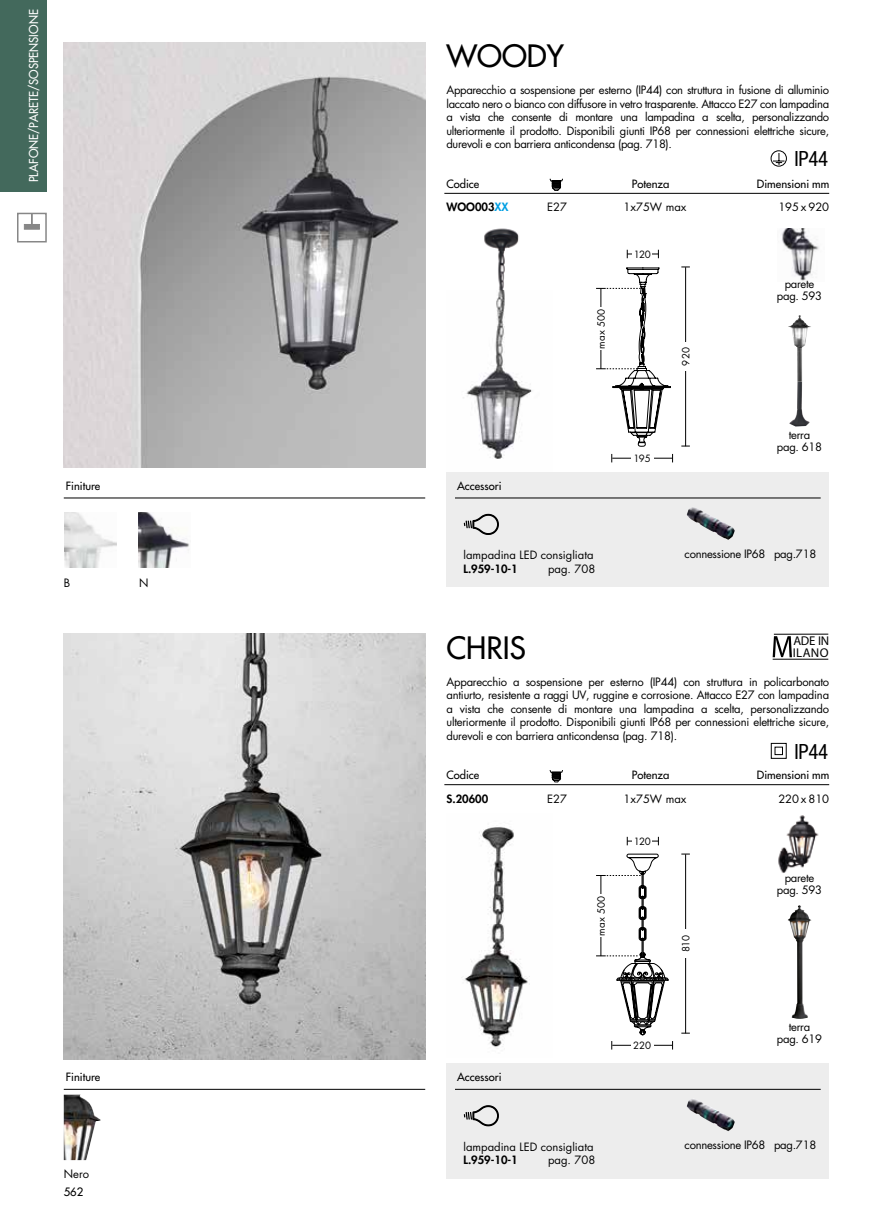
<style>
.page{position:relative;width:893px;height:1221px;background:#fff}
.page>*{position:absolute;margin:0;border:0;box-sizing:border-box;transform-origin:0 0}
.t1{font:500 30px "Futura Std";color:#000}
.t2{font:condensed 21px "Helvetica Neue LT Std";letter-spacing:-.015em;color:#000}
.t3{font:12.75px "Myriad Pro";letter-spacing:.02em;color:#000}
.t4{font:500 12px "Futura Std";color:#fff;scale:.95 1}
.t5{font:11.25px/13.5px "Futura Std";letter-spacing:-.025em;color:#000;text-align:center}
.t6{font:500 11.25px "Futura Std";color:#000}
.t7{font:11.1px "Futura Std";color:#000}
.t8{font:500 11.1px "Futura Std";color:#000}
.t9{font:800 11.1px "Futura Std";color:#000}
.t10{font:9.75px "Futura Std";letter-spacing:-.005em;color:#000}
.s1{color:#009fe3}
.s2{font-size:11.1px}
</style>
<div class="page">
<div style="left:0;top:0;width:47px;height:191px;background:#43695c"></div>
<img style="left:464px;top:827px;width:66px;height:220px">
<div style="left:24px;top:224px;width:16px;height:5px;background:#878787"></div>
<svg style="left:31px;top:216px;width:2px;height:10px"></svg>
<div style="left:17px;top:213px;width:30px;height:29px;border:2px solid #878787"></div>
<img style="left:463px;top:228px;width:69px;height:231px">
<hr style="left:612px;top:458px;width:60px;height:1px;background:#000">
<hr style="left:612px;top:1044px;width:60px;height:1px;background:#000">
<div style="left:631px;top:451px;width:23px;height:14px;background:#fff"></div>
<div style="left:631px;top:1037px;width:23px;height:15px;background:#fff"></div>
<hr style="left:685px;top:267px;width:1px;height:179px;background:#000">
<hr style="left:685px;top:854px;width:1px;height:179px;background:#000">
<svg style="left:596px;top:853px;width:72px;height:181px"></svg>
<div style="left:681px;top:342px;width:9px;height:29px;background:#fff"></div>
<div style="left:681px;top:929px;width:9px;height:29px;background:#fff"></div>
<div style="left:596px;top:894px;width:10px;height:42px;background:#fff"></div>
<svg style="left:596px;top:268px;width:75px;height:178px"></svg>
<hr style="left:627px;top:254px;width:31px;height:1px;background:#000">
<hr style="left:627px;top:840px;width:31px;height:1px;background:#000">
<div style="left:633px;top:247px;width:19px;height:14px;background:#fff"></div>
<div style="left:633px;top:833px;width:19px;height:15px;background:#fff"></div>
<hr style="left:444px;top:193px;width:385px;height:1px;background:#000">
<svg style="left:550px;top:179px;width:13px;height:12px"></svg>
<hr style="left:64px;top:1088px;width:361px;height:1px;background:#000">
<img style="left:64px;top:43px;width:361px;height:425px">
<img style="left:64px;top:634px;width:361px;height:425px">
<hr style="left:64px;top:497px;width:361px;height:1px;background:#000">
<svg style="left:771px;top:150px;width:16px;height:16px"></svg>
<hr style="left:444px;top:784px;width:385px;height:1px;background:#000">
<svg style="left:550px;top:770px;width:13px;height:12px"></svg>
<svg style="left:771px;top:743px;width:16px;height:15px"></svg>
<img style="left:781px;top:229px;width:38px;height:52px">
<img style="left:139px;top:512px;width:51px;height:55px">
<img style="left:64px;top:512px;width:52px;height:55px">
<img style="left:789px;top:381px;width:20px;height:45px">
<img style="left:788px;top:315px;width:23px;height:66px">
<hr style="left:774px;top:634px;width:54px;height:1px;background:#000">
<hr style="left:773px;top:659px;width:55px;height:1px;background:#000">
<svg style="left:773px;top:636px;width:19px;height:21px"></svg>
<img style="left:788px;top:905px;width:24px;height:113px">
<img style="left:64px;top:1094px;width:37px;height:65px">
<img style="left:778px;top:815px;width:41px;height:58px">
<div style="left:446px;top:1063px;width:383px;height:115px;background:#ededed"></div>
<hr style="left:455px;top:1088px;width:366px;height:1px;background:#000">
<img style="left:687px;top:1099px;width:48px;height:32px">
<svg style="left:464px;top:1105px;width:35px;height:21px"></svg>
<div style="left:446px;top:472px;width:383px;height:115px;background:#ededed"></div>
<hr style="left:455px;top:497px;width:366px;height:1px;background:#000">
<img style="left:687px;top:507px;width:48px;height:33px">
<svg style="left:464px;top:514px;width:35px;height:21px"></svg>
<p class="t4" style="left:26px;top:182px;width:183px;rotate:-90deg">PLAFONE/PARETE/SOSPENSIONE</p>
<p class="t8" style="left:66px;top:479px;width:36px">Finiture</p>
<p class="t5" style="left:64px;top:576px;width:8px">B</p>
<p class="t5" style="left:139px;top:576px;width:11px">N</p>
<p class="t8" style="left:66px;top:1070px;width:36px">Finiture</p>
<p class="t5" style="left:64px;top:1167px;width:27px">Nero</p>
<p class="t6" style="left:64px;top:1184px;width:21px">562</p>
<h1 class="t1" style="left:446px;top:37px;width:119px">WOODY</h1>
<p class="t5" style="left:446px;top:84px;width:384px;text-align:justify">Apparecchio a sospensione per esterno (IP44) con struttura in fusione di alluminio laccato nero o bianco con diffusore in vetro trasparente. Attacco E27 con lampadina a vista che consente di montare una lampadina a scelta, personalizzando ulteriormente il prodotto. Disponibili giunti IP68 per connessioni elettriche sicure, durevoli e con barriera anticondensa (pag. 718).</p>
<h2 class="t2" style="left:795px;top:147px;width:35px">IP44</h2>
<p class="t8" style="left:446px;top:177px;width:34px">Codice</p>
<p class="t8" style="left:632px;top:177px;width:39px">Potenza</p>
<p class="t8" style="left:757px;top:177px;width:74px">Dimensioni mm</p>
<p class="t9" style="left:446px;top:200px;width:64px">WOO003<span class="s1">XX</span></p>
<p class="t7" style="left:547px;top:200px;width:21px">E27</p>
<p class="t7" style="left:624px;top:200px;width:64px">1x75W max</p>
<p class="t7" style="left:778px;top:200px;width:52px">195 x 920</p>
<p class="t8" style="left:457px;top:479px;width:46px">Accessori</p>
<p class="t10" style="left:595px;top:348px;width:41px;rotate:-90deg">max 500</p>
<p class="t10" style="left:634px;top:248px;width:19px">120</p>
<p class="t10" style="left:680px;top:365px;width:20px;rotate:-90deg">920</p>
<p class="t10" style="left:634px;top:452px;width:19px">195</p>
<p class="t5" style="left:777px;top:278px;width:47px;line-height:12px">parete pag. 593</p>
<p class="t5" style="left:777px;top:429px;width:47px;line-height:12px">terra pag. 618</p>
<p class="t7" style="left:463px;top:548px;width:132px">lampadina LED consigliata</p>
<p class="t5" style="left:685px;top:547px;width:133px">connessione IP68 pag.<span class="s2">718</span></p>
<p class="t9" style="left:463px;top:562px;width:56px">L.959-10-1</p>
<p class="t7" style="left:548px;top:561px;width:49px">pag. 708</p>
<h1 class="t1" style="left:446px;top:628px;width:81px">CHRIS</h1>
<p class="t3" style="left:793px;top:632px;width:37px">ADE IN</p>
<p class="t3" style="left:793px;top:645px;width:37px">ILANO</p>
<p class="t5" style="left:446px;top:675px;width:384px;text-align:justify">Apparecchio a sospensione per esterno (IP44) con struttura in policarbonato antiurto, resistente a raggi UV, ruggine e corrosione. Attacco E27 con lampadina a vista che consente di montare una lampadina a scelta, personalizzando ulteriormente il prodotto. Disponibili giunti IP68 per connessioni elettriche sicure, durevoli e con barriera anticondensa (pag. 718).</p>
<h2 class="t2" style="left:795px;top:739px;width:35px">IP44</h2>
<p class="t8" style="left:446px;top:768px;width:34px">Codice</p>
<p class="t8" style="left:632px;top:768px;width:39px">Potenza</p>
<p class="t8" style="left:757px;top:768px;width:74px">Dimensioni mm</p>
<p class="t9" style="left:446px;top:791px;width:43px">S.20600</p>
<p class="t7" style="left:547px;top:791px;width:21px">E27</p>
<p class="t7" style="left:624px;top:791px;width:64px">1x75W max</p>
<p class="t7" style="left:778px;top:791px;width:52px">220 x 810</p>
<p class="t8" style="left:457px;top:1070px;width:46px">Accessori</p>
<p class="t10" style="left:595px;top:935px;width:41px;rotate:-90deg">max 500</p>
<p class="t10" style="left:634px;top:835px;width:19px">120</p>
<p class="t10" style="left:680px;top:951px;width:18px;rotate:-90deg">810</p>
<p class="t10" style="left:633px;top:1039px;width:19px">220</p>
<p class="t5" style="left:777px;top:871px;width:47px;line-height:12px">parete pag. 593</p>
<p class="t5" style="left:777px;top:1020px;width:47px;line-height:12px">terra pag. 619</p>
<p class="t7" style="left:463px;top:1139px;width:132px">lampadina LED consigliata</p>
<p class="t5" style="left:685px;top:1138px;width:133px">connessione IP68 pag.<span class="s2">718</span></p>
<p class="t9" style="left:463px;top:1153px;width:56px">L.959-10-1</p>
<p class="t7" style="left:548px;top:1153px;width:49px">pag. 708</p>
</div>
